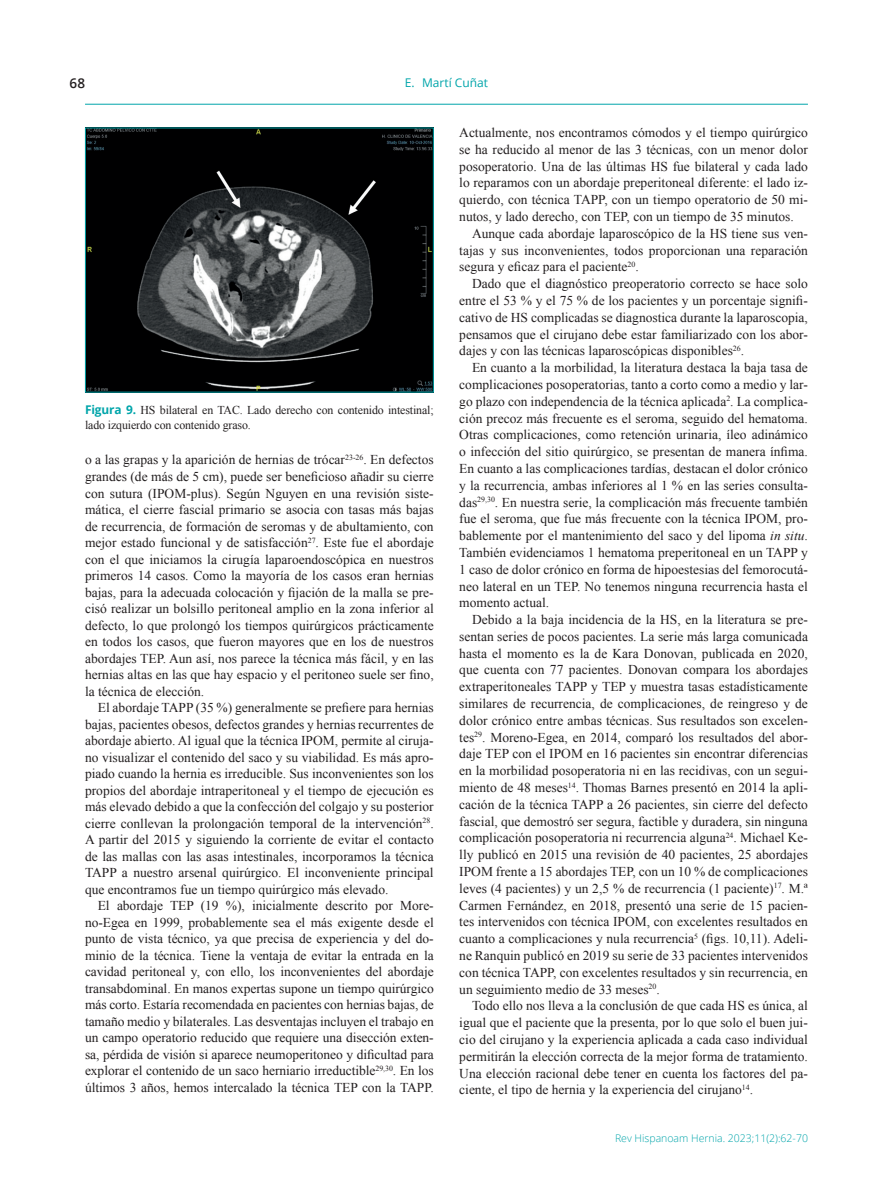
<style>
.page{position:relative;width:893px;height:1191px;background:#fff}
.page>*{position:absolute;margin:0;border:0;box-sizing:border-box;transform-origin:0 0}
.Texto_base{font:13.5px/16.8px "Times New Roman";color:#231f20;text-align:justify}
.t1{font:600 13.5px "Open Sans";color:#231f20}
.Pie_figura{font:12px/15px "Times New Roman";letter-spacing:-.01em;color:#231f20}
.t2{font:12px "Open Sans";color:#00a5aa}
.t3{font:300 10.5px "Open Sans";color:#00a5aa}
.s1{font-family:"Open Sans";font-weight:700;color:#00a5aa}
.s2{font-style:italic}
</style>
<div class="page">
<hr style="left:85px;top:104px;width:723px;height:1px;background:#00a5aa">
<img style="left:87px;top:130px;width:345px;height:260px">
<div style="left:85px;top:128px;width:349px;height:264px;border:1px solid #00a5aa"></div>
<p class="t1" style="left:70px;top:74px;width:17px">68</p>
<p class="t2" style="left:405px;top:75px;width:85px">E. Martí Cuñat</p>
<p class="Pie_figura" style="left:85px;top:402px;width:350px"><span class="s1">Figura 9.</span> HS bilateral en TAC. Lado derecho con contenido intestinal; lado izquierdo con contenido graso.</p>
<p class="Texto_base" style="left:85px;top:451px;width:350px">o a las grapas y la aparición de hernias de trócar<sup>23-26</sup>. En defectos grandes (de más de 5 cm), puede ser beneficioso añadir su cierre con sutura (IPOM-plus). Según Nguyen en una revisión siste&shy;mática, el cierre fascial primario se asocia con tasas más bajas de recurrencia, de formación de seromas y de abultamiento, con mejor estado funcional y de satisfacción<sup>27</sup>. Este fue el abordaje con el que iniciamos la cirugía laparoendoscópica en nuestros primeros 14 casos. Como la mayoría de los casos eran hernias bajas, para la adecuada colocación y fijación de la malla se pre&shy;cisó realizar un bolsillo peritoneal amplio en la zona inferior al defecto, lo que prolongó los tiempos quirúrgicos prácticamente en todos los casos, que fueron mayores que en los de nuestros abordajes TEP. Aun así, nos parece la técnica más fácil, y en las hernias altas en las que hay espacio y el peritoneo suele ser fino, la técnica de elección.</p>
<p class="Texto_base" style="left:85px;top:699px;width:350px;text-indent:13px">El abordaje TAPP (35 %) generalmente se prefiere para hernias bajas, pacientes obesos, defectos grandes y hernias recurrentes de abordaje abierto. Al igual que la técnica IPOM, permite al ciruja&shy;no visualizar el contenido del saco y su viabilidad. Es más apro&shy;piado cuando la hernia es irreducible. Sus inconvenientes son los propios del abordaje intraperitoneal y el tiempo de ejecución es más elevado debido a que la confección del colgajo y su posterior cierre conllevan la prolongación temporal de la intervención<sup>28</sup>.<br>A partir del 2015 y siguiendo la corriente de evitar el contacto de las mallas con las asas intestinales, incorporamos la técnica TAPP a nuestro arsenal quirúrgico. El inconveniente principal que encontramos fue un tiempo quirúrgico más elevado.</p>
<p class="Texto_base" style="left:85px;top:897px;width:350px;text-indent:13px">El abordaje TEP (19 %), inicialmente descrito por More&shy;no-Egea en 1999, probablemente sea el más exigente desde el punto de vista técnico, ya que precisa de experiencia y del do&shy;minio de la técnica. Tiene la ventaja de evitar la entrada en la cavidad peritoneal y, con ello, los inconvenientes del abordaje transabdominal. En manos expertas supone un tiempo quirúrgico más corto. Estaría recomendada en pacientes con hernias bajas, de tamaño medio y bilaterales. Las desventajas incluyen el trabajo en un campo operatorio reducido que requiere una disección exten&shy;sa, pérdida de visión si aparece neumoperitoneo y dificultad para explorar el contenido de un saco herniario irreductible<sup>29,30</sup>. En los últimos 3 años, hemos intercalado la técnica TEP con la TAPP.</p>
<p class="Texto_base" style="left:459px;top:124px;width:350px">Actualmente, nos encontramos cómodos y el tiempo quirúrgico se ha reducido al menor de las 3 técnicas, con un menor dolor posoperatorio. Una de las últimas HS fue bilateral y cada lado lo reparamos con un abordaje preperitoneal diferente: el lado iz&shy;quierdo, con técnica TAPP, con un tiempo operatorio de 50 mi&shy;nutos, y lado derecho, con TEP, con un tiempo de 35 minutos.</p>
<p class="Texto_base" style="left:459px;top:225px;width:350px;text-indent:13px">Aunque cada abordaje laparoscópico de la HS tiene sus ven&shy;tajas y sus inconvenientes, todos proporcionan una reparación segura y eficaz para el paciente<sup>20</sup>.</p>
<p class="Texto_base" style="left:459px;top:275px;width:350px;text-indent:13px">Dado que el diagnóstico preoperatorio correcto se hace solo entre el 53 % y el 75 % de los pacientes y un porcentaje signifi&shy;cativo de HS complicadas se diagnostica durante la laparoscopia, pensamos que el cirujano debe estar familiarizado con los abor&shy;dajes y con las técnicas laparoscópicas disponibles<sup>26</sup>.</p>
<p class="Texto_base" style="left:459px;top:359px;width:350px;text-indent:13px">En cuanto a la morbilidad, la literatura destaca la baja tasa de complicaciones posoperatorias, tanto a corto como a medio y lar&shy;go plazo con independencia de la técnica aplicada<sup>2</sup>. La complica&shy;ción precoz más frecuente es el seroma, seguido del hematoma.<br>Otras complicaciones, como retención urinaria, íleo adinámico o infección del sitio quirúrgico, se presentan de manera ínfima.<br>En cuanto a las complicaciones tardías, destacan el dolor crónico y la recurrencia, ambas inferiores al 1 % en las series consulta&shy;das<sup>29,30</sup>. En nuestra serie, la complicación más frecuente también fue el seroma, que fue más frecuente con la técnica IPOM, pro&shy;bablemente por el mantenimiento del saco y del lipoma <span class="s2">in situ</span>.<br>También evidenciamos 1 hematoma preperitoneal en un TAPP y 1 caso de dolor crónico en forma de hipoestesias del femorocutá&shy;neo lateral en un TEP. No tenemos ninguna recurrencia hasta el momento actual.</p>
<p class="Texto_base" style="left:459px;top:611px;width:350px;text-indent:13px">Debido a la baja incidencia de la HS, en la literatura se pre&shy;sentan series de pocos pacientes. La serie más larga comunicada hasta el momento es la de Kara Donovan, publicada en 2020, que cuenta con 77 pacientes. Donovan compara los abordajes extraperitoneales TAPP y TEP y muestra tasas estadísticamente similares de recurrencia, de complicaciones, de reingreso y de dolor crónico entre ambas técnicas. Sus resultados son excelen&shy;tes<sup>29</sup>. Moreno-Egea, en 2014, comparó los resultados del abor&shy;daje TEP con el IPOM en 16 pacientes sin encontrar diferencias en la morbilidad posoperatoria ni en las recidivas, con un segui&shy;miento de 48 meses<sup>14</sup>. Thomas Barnes presentó en 2014 la apli&shy;cación de la técnica TAPP a 26 pacientes, sin cierre del defecto fascial, que demostró ser segura, factible y duradera, sin ninguna complicación posoperatoria ni recurrencia alguna<sup>24</sup>. Michael Ke&shy;lly publicó en 2015 una revisión de 40 pacientes, 25 abordajes IPOM frente a 15 abordajes TEP, con un 10 % de complicaciones leves (4 pacientes) y un 2,5 % de recurrencia (1 paciente)<sup>17</sup>. M.ª Carmen Fernández, en 2018, presentó una serie de 15 pacien&shy;tes intervenidos con técnica IPOM, con excelentes resultados en cuanto a complicaciones y nula recurrencia<sup>5</sup> (figs. 10,11). Adeli&shy;ne Ranquin publicó en 2019 su serie de 33 pacientes intervenidos con técnica TAPP, con excelentes resultados y sin recurrencia, en un seguimiento medio de 33 meses<sup>20</sup>.</p>
<p class="Texto_base" style="left:459px;top:997px;width:350px;text-indent:13px">Todo ello nos lleva a la conclusión de que cada HS es única, al igual que el paciente que la presenta, por lo que solo el buen jui&shy;cio del cirujano y la experiencia aplicada a cada caso individual permitirán la elección correcta de la mejor forma de tratamiento.<br>Una elección racional debe tener en cuenta los factores del pa&shy;ciente, el tipo de hernia y la experiencia del cirujano<sup>14</sup>.</p>
<p class="t3" style="left:615px;top:1130px;width:194px">Rev Hispanoam Hernia. 2023;11(2):62-70</p>
</div>
